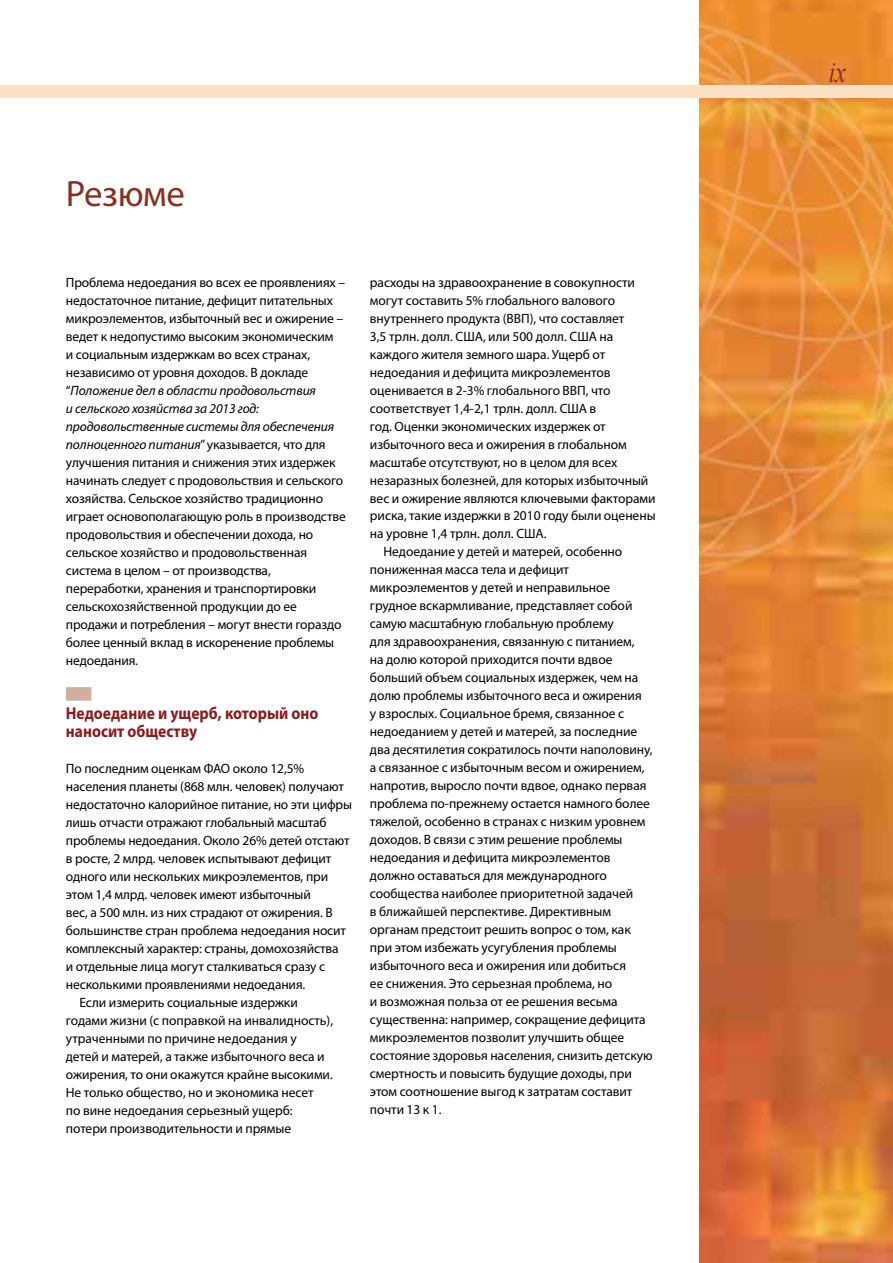
<style>
.page{position:relative;width:893px;height:1263px;background:#fff}
.page>*{position:absolute;margin:0;border:0;box-sizing:border-box;transform-origin:0 0}
.t1{font:36.75px "Myriad Pro";letter-spacing:-.01em;color:#8b2e1e}
.t2{font:italic 30px "Times New Roman";color:#8b2e1e;scale:.8 1}
.t3{font:700 17.25px/18px "Myriad Pro";color:#8b1b1d;scale:.9 1}
.t4{font:13.5px/18px "Myriad Pro";letter-spacing:-.005em;color:#000}
.s1{font-style:italic}
</style>
<div class="page">
<img style="left:700px;top:0;width:193px;height:1263px">
<div style="left:0;top:85px;width:893px;height:13px;background:#fee0c3"></div>
<div style="left:66px;top:687px;width:25px;height:14px;background:#d2ae9d"></div>
<h1 class="t1" style="left:66px;top:171px;width:120px">Резюме</h1>
<p class="t4" style="left:66px;top:273px;width:281px">Проблема недоедания во всех ее проявлениях – недостаточное питание, дефицит питательных микроэлементов, избыточный вес и ожирение – ведет к недопустимо высоким экономическим<br>и социальным издержкам во всех странах, независимо от уровня доходов. В докладе “<span class="s1">Положение дел в области продовольствия<br>и сельского хозяйства за 2013 год: продовольственные системы для обеспечения полноценного питания</span>” указывается, что для улучшения питания и снижения этих издержек начинать следует с продовольствия и сельского хозяйства. Сельское хозяйствo традиционно играет основополагающую роль в производстве продовольствия и обеспечении дохода, но сельское хозяйство и продовольственная система в целом – от производства, переработки, хранения и транспортировки сельскохозяйственной продукции до ее продажи и потребления – могут внести гораздо более ценный вклад в искоренение проблемы недоедания.</p>
<p class="t3" style="left:66px;top:703px;width:282px">Недоедание и ущерб, который оно наносит обществу</p>
<p class="t4" style="left:66px;top:759px;width:240px">По последним оценкам ФАО около 12,5%</p>
<p class="t4" style="left:66px;top:777px;width:280px">населения планеты (868 млн. человек) получают</p>
<p class="t4" style="left:66px;top:795px;width:288px">недостаточно калорийное питание, но эти цифры</p>
<p class="t4" style="left:66px;top:813px;width:262px">лишь отчасти отражают глобальный масштаб</p>
<p class="t4" style="left:66px;top:831px;width:285px">проблемы недоедания. Около 26% детей отстают</p>
<p class="t4" style="left:66px;top:849px;width:267px">в росте, 2 млрд. человек испытывают дефицит</p>
<p class="t4" style="left:66px;top:867px;width:264px">одного или нескольких микроэлементов, при</p>
<p class="t4" style="left:66px;top:885px;width:246px">этом 1,4 млрд. человек имеют избыточный</p>
<p class="t4" style="left:66px;top:903px;width:268px">вес, а 500 млн. из них страдают от ожирения. В</p>
<p class="t4" style="left:66px;top:921px;width:282px">большинстве стран проблема недоедания носит</p>
<p class="t4" style="left:66px;top:939px;width:274px">комплексный характер: страны, домохозяйства</p>
<p class="t4" style="left:66px;top:957px;width:261px">и отдельные лица могут сталкиваться сразу с</p>
<p class="t4" style="left:66px;top:975px;width:241px">несколькими проявлениями недоедания.</p>
<p class="t4" style="left:79px;top:993px;width:220px">Если измерить социальные издержки</p>
<p class="t4" style="left:66px;top:1011px;width:269px">годами жизни (с поправкой на инвалидность),</p>
<p class="t4" style="left:66px;top:1029px;width:232px">утраченными по причине недоедания у</p>
<p class="t4" style="left:66px;top:1047px;width:260px">детей и матерей, а также избыточного веса и</p>
<p class="t4" style="left:66px;top:1065px;width:268px">ожирения, то они окажутся крайне высокими.</p>
<p class="t4" style="left:66px;top:1083px;width:249px">Не только общество, но и экономика несет</p>
<p class="t4" style="left:66px;top:1101px;width:228px">по вине недоедания серьезный ущерб:</p>
<p class="t4" style="left:66px;top:1119px;width:227px">потери производительности и прямые</p>
<p class="t4" style="left:370px;top:273px;width:267px">расходы на здравоохранение в совокупности</p>
<p class="t4" style="left:370px;top:291px;width:247px">могут составить 5% глобального валового</p>
<p class="t4" style="left:370px;top:309px;width:256px">внутреннего продукта (ВВП), что составляет</p>
<p class="t4" style="left:370px;top:327px;width:245px">3,5 трлн. долл. США, или 500 долл. США на</p>
<p class="t4" style="left:370px;top:345px;width:237px">каждого жителя земного шара. Ущерб от</p>
<p class="t4" style="left:370px;top:363px;width:242px">недоедания и дефицита микроэлементов</p>
<p class="t4" style="left:370px;top:381px;width:242px">оценивается в 2-3% глобального ВВП, что</p>
<p class="t4" style="left:370px;top:399px;width:228px">соответствует 1,4-2,1 трлн. долл. США в</p>
<p class="t4" style="left:370px;top:417px;width:237px">год. Оценки экономических издержек от</p>
<p class="t4" style="left:370px;top:435px;width:258px">избыточного веса и ожирения в глобальном</p>
<p class="t4" style="left:370px;top:453px;width:249px">масштабе отсутствуют, но в целом для всех</p>
<p class="t4" style="left:370px;top:471px;width:280px">незаразных болезней, для которых избыточный</p>
<p class="t4" style="left:370px;top:489px;width:287px">вес и ожирение являются ключевыми факторами</p>
<p class="t4" style="left:370px;top:507px;width:287px">риска, такие издержки в 2010 году были оценены</p>
<p class="t4" style="left:370px;top:525px;width:178px">на уровне 1,4 трлн. долл. США.</p>
<p class="t4" style="left:383px;top:543px;width:240px">Недоедание у детей и матерей, особенно</p>
<p class="t4" style="left:370px;top:561px;width:201px">пониженная масса тела и дефицит</p>
<p class="t4" style="left:370px;top:579px;width:242px">микроэлементов у детей и неправильное</p>
<p class="t4" style="left:370px;top:597px;width:264px">грудное вскармливание, представляет собой</p>
<p class="t4" style="left:370px;top:615px;width:246px">самую масштабную глобальную проблему</p>
<p class="t4" style="left:370px;top:633px;width:266px">для здравоохранения, связанную с питанием,</p>
<p class="t4" style="left:370px;top:651px;width:244px">на долю которой приходится почти вдвое</p>
<p class="t4" style="left:370px;top:669px;width:270px">больший объем социальных издержек, чем на</p>
<p class="t4" style="left:370px;top:687px;width:273px">долю проблемы избыточного веса и ожирения</p>
<p class="t4" style="left:370px;top:705px;width:256px">у взрослых. Социальное бремя, связанное с</p>
<p class="t4" style="left:370px;top:723px;width:269px">недоеданием у детей и матерей, за последние</p>
<p class="t4" style="left:370px;top:741px;width:284px">два десятилетия сократилось почти наполовину,</p>
<p class="t4" style="left:370px;top:759px;width:276px">а связанное с избыточным весом и ожирением,</p>
<p class="t4" style="left:370px;top:777px;width:278px">напротив, выросло почти вдвое, однако первая</p>
<p class="t4" style="left:370px;top:795px;width:282px">проблема по-прежнему остается намного более</p>
<p class="t4" style="left:370px;top:813px;width:277px">тяжелой, особенно в странах с низким уровнем</p>
<p class="t4" style="left:370px;top:831px;width:254px">доходов. В связи с этим решение проблемы</p>
<p class="t4" style="left:370px;top:849px;width:242px">недоедания и дефицита микроэлементов</p>
<p class="t4" style="left:370px;top:867px;width:239px">должно оставаться для международного</p>
<p class="t4" style="left:370px;top:885px;width:265px">сообщества наиболее приоритетной задачей</p>
<p class="t4" style="left:370px;top:903px;width:243px">в ближайшей перспективе. Директивным</p>
<p class="t4" style="left:370px;top:921px;width:262px">органам предстоит решить вопрос о том, как</p>
<p class="t4" style="left:370px;top:939px;width:248px">при этом избежать усугубления проблемы</p>
<p class="t4" style="left:370px;top:957px;width:258px">избыточного веса и ожирения или добиться</p>
<p class="t4" style="left:370px;top:975px;width:244px">ее снижения. Это серьезная проблема, но</p>
<p class="t4" style="left:370px;top:993px;width:249px">и возможная польза от ее решения весьма</p>
<p class="t4" style="left:370px;top:1011px;width:277px">существенна: например, сокращение дефицита</p>
<p class="t4" style="left:370px;top:1029px;width:256px">микроэлементов позволит улучшить общее</p>
<p class="t4" style="left:370px;top:1047px;width:284px">состояние здоровья населения, снизить детскую</p>
<p class="t4" style="left:370px;top:1065px;width:264px">смертность и повысить будущие доходы, при</p>
<p class="t4" style="left:370px;top:1083px;width:264px">этом соотношение выгод к затратам составит</p>
<p class="t4" style="left:370px;top:1101px;width:73px">почти 13 к 1.</p>
<h2 class="t2" style="left:829px;top:51px;width:23px">ix</h2>
</div>
